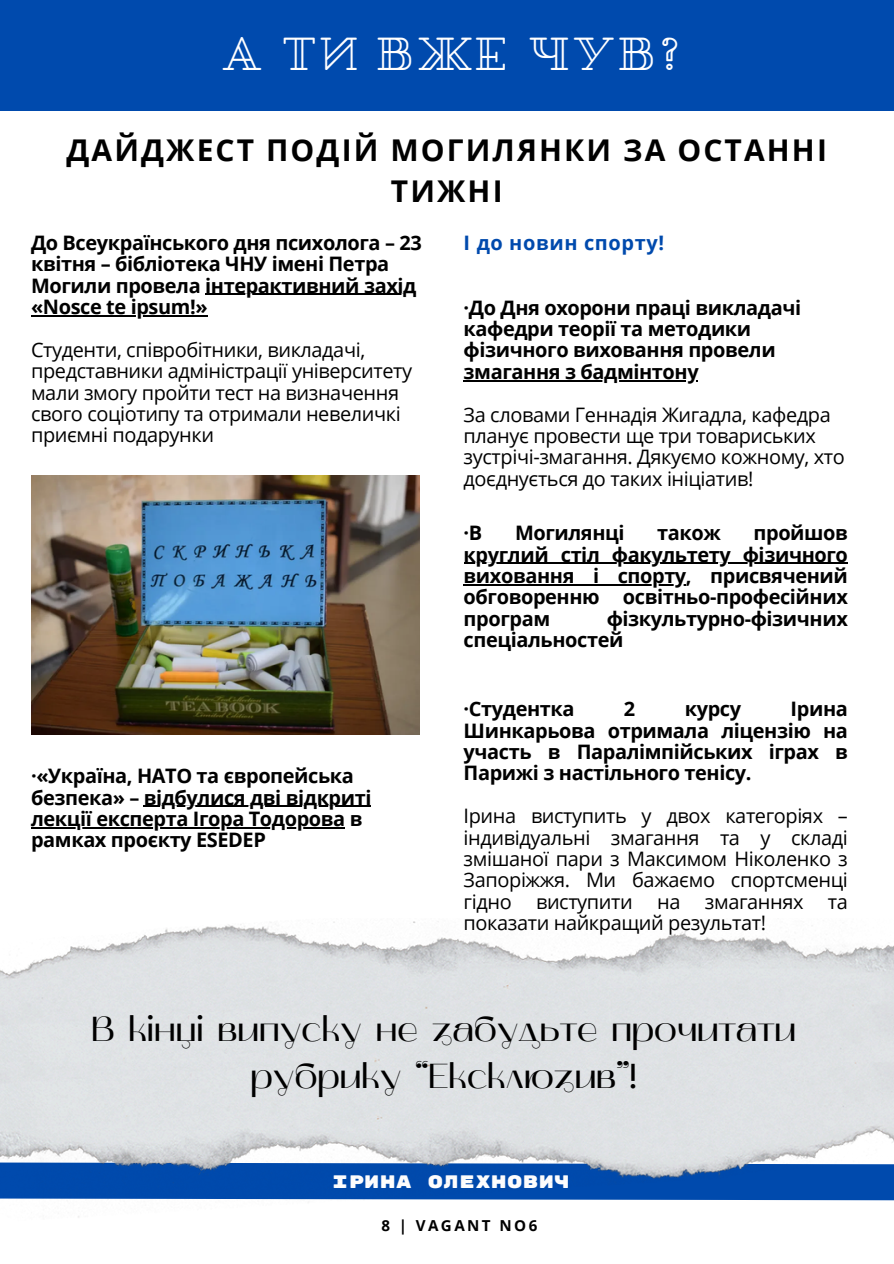
<style>
.page{position:relative;width:894px;height:1264px;background:#fff}
.page>*{position:absolute;margin:0;border:0;box-sizing:border-box;transform-origin:0 0}
.t1{font:45px "Pirou Cyrillic";letter-spacing:.07em;color:#fff}
.t2{font:300 34.8px/47.5px "Mak";color:#000;text-align:center}
.t3{font:700 30px/41.7px "Open Sans";letter-spacing:.07em;color:#000;text-align:center}
.t4{font:700 19.95px/21.3px "Open Sans";letter-spacing:-.02em;color:#000}
.t5{font:19.95px/21.3px "Open Sans";letter-spacing:-.02em;color:#000}
.t6{font:700 19.95px "Open Sans";letter-spacing:.03em;color:#004aad}
.t7{font:18px "Rubik Mono One";letter-spacing:.03em;color:#fff}
.t8{font:700 15.15px "Open Sans";letter-spacing:.16em;color:#000}
.s1{font-weight:700}
</style>
<div class="page">
<div style="left:0;top:0;width:893px;height:110px;background:#004aad"></div>
<img style="left:31px;top:476px;width:388px;height:258px">
<hr style="left:463px;top:562px;width:384px;height:2px;background:#000">
<hr style="left:463px;top:584px;width:222px;height:1px;background:#000">
<hr style="left:205px;top:294px;width:211px;height:1px;background:#000">
<hr style="left:31px;top:315px;width:176px;height:1px;background:#000">
<hr style="left:144px;top:805px;width:227px;height:2px;background:#000">
<hr style="left:31px;top:827px;width:314px;height:1px;background:#000">
<hr style="left:463px;top:380px;width:235px;height:1px;background:#000">
<img style="left:0;top:921px;width:893px;height:297px">
<h5 class="t1" style="left:223px;top:28px;width:458px">А ТИ ВЖЕ ЧУВ?</h5>
<p class="t3" style="left:67px;top:128px;width:761px">ДАЙДЖЕСТ ПОДІЙ МОГИЛЯНКИ ЗА ОСТАННІ<br>ТИЖНІ</p>
<h5 class="t4" style="left:31px;top:231px;width:392px">До Всеукраїнського дня психолога – 23 квітня – бібліотека ЧНУ імені Петра<br>Могили провела інтерактивний захід</h5>
<h6 class="t5" style="left:31px;top:285px;width:335px;line-height:42.8px"><span class="s1">«Nosce te ipsum!»<br></span>Студенти, співробітники, викладачі,</h6>
<h6 class="t5" style="left:31px;top:360px;width:382px">представники адміністрації університету мали змогу пройти тест на визначення свого соціотипу та отримали невеличкі</h6>
<h5 class="t5" style="left:31px;top:424px;width:184px">приємні подарунки</h5>
<p class="t6" style="left:463px;top:228px;width:202px">І до новин спорту!</p>
<p class="t4" style="left:463px;top:296px;width:339px">·До Дня охорони праці викладачі кафедри теорії та методики фізичного виховання провели змагання з бадмінтону</p>
<p class="t5" style="left:463px;top:403px;width:382px">За словами Геннадія Жигадла, кафедра планує провести ще три товариських зустрічі-змагання. Дякуємо кожному, хто доєднується до таких ініціатив!</p>
<p class="t4" style="left:31px;top:765px;width:342px">·«Україна, НАТО та європейська безпека» – відбулися дві відкриті</p>
<h4 class="t4" style="left:31px;top:807px;width:333px">лекції експерта Ігора Тодорова в рамках проєкту ESEDEP</h4>
<h5 class="t4" style="left:463px;top:522px;width:20px">·В</h5>
<h5 class="t4" style="left:515px;top:522px;width:111px">Могилянці</h5>
<h5 class="t4" style="left:657px;top:522px;width:65px">також</h5>
<h5 class="t4" style="left:753px;top:522px;width:96px">пройшов</h5>
<h5 class="t4" style="left:463px;top:543px;width:385px">круглий стіл факультету фізичного</h5>
<h6 class="t4" style="left:463px;top:564px;width:385px;text-align:justify">виховання і спорту, присвячений обговоренню освітньо-професійних програм</h6>
<h6 class="t4" style="left:463px;top:607px;width:385px;text-indent:143px">фізкультурно-фізичних спеціальностей</h6>
<p class="t4" style="left:463px;top:698px;width:112px">·Студентка</p>
<p class="t4" style="left:623px;top:698px;width:13px">2</p>
<p class="t4" style="left:684px;top:698px;width:58px">курсу</p>
<p class="t4" style="left:463px;top:698px;width:385px;text-align:justify;text-indent:327px">Ірина Шинкарьова отримала ліцензію на участь в Паралімпійських іграх в Парижі з настільного тенісу.</p>
<p class="t5" style="left:463px;top:804px;width:385px;text-align:justify">Ірина виступить у двох категоріях – індивідуальні змагання та у складі змішаної пари з Максимом Ніколенко з Запоріжжя. Ми бажаємо спортсменці гідно виступити на змаганнях та показати найкращий результат!</p>
<h2 class="t2" style="left:91px;top:1008px;width:706px">В кінці випуску не забудьте прочитати рубрику “Ексклюзив”!</h2>
<h3 class="t7" style="left:332px;top:1171px;width:239px">ІРИНА ОЛЕХНОВИЧ</h3>
<h6 class="t8" style="left:381px;top:1214px;width:157px">8 | VAGANT NO6</h6>
</div>
